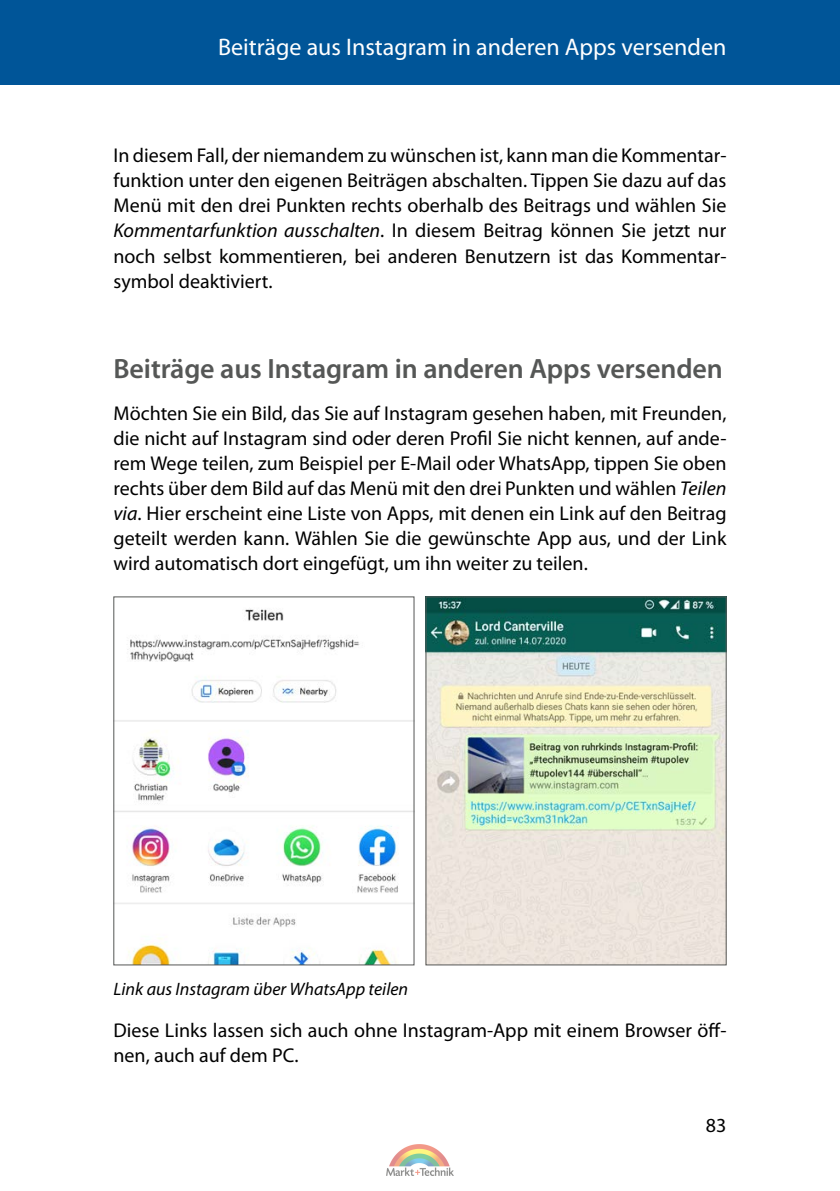
<style>
.page{position:relative;width:840px;height:1191px;background:#fff}
.page>*{position:absolute;margin:0;border:0;box-sizing:border-box;transform-origin:0 0}
.t1{font:600 28px "Myriad Pro";letter-spacing:-.005em;color:#555756}
.t2{font:24px "Myriad Pro";color:#fff}
.t3{font:20px/25px "Myriad Pro";color:#000;text-align:justify}
.t4{font:italic 18px "Myriad Pro";color:#000}
.s1{font-style:italic}
</style>
<div class="page">
<div style="left:0;top:0;width:839px;height:84px;background:#005598"></div>
<img style="left:115px;top:609px;width:297px;height:354px">
<img style="left:427px;top:598px;width:297px;height:365px">
<div style="left:425px;top:596px;width:301px;height:369px;border:1px solid #555756"></div>
<img style="left:386px;top:1144px;width:67px;height:31px">
<p class="t2" style="left:218px;top:32px;width:509px">Beiträge aus Instagram in anderen Apps versenden</p>
<p class="t3" style="left:113px;top:143px;width:614px">In diesem Fall, der niemandem zu wünschen ist, kann man die Kommentar&shy;funktion unter den eigenen Beiträgen abschalten. Tippen Sie dazu auf das Menü mit den drei Punkten rechts oberhalb des Beitrags und wählen Sie <span class="s1">Kommentarfunktion ausschalten</span>. In diesem Beitrag können Sie jetzt nur noch selbst kommentieren, bei anderen Benutzern ist das Kommentar&shy;symbol deaktiviert.</p>
<h1 class="t1" style="left:113px;top:350px;width:610px">Beiträge aus Instagram in anderen Apps versenden</h1>
<p class="t3" style="left:113px;top:400px;width:614px">Möchten Sie ein Bild, das Sie auf Instagram gesehen haben, mit Freunden, die nicht auf Instagram sind oder deren Profil Sie nicht kennen, auf ande&shy;rem Wege teilen, zum Beispiel per E-Mail oder WhatsApp, tippen Sie oben rechts über dem Bild auf das Menü mit den drei Punkten und wählen <span class="s1">Teilen via</span>. Hier erscheint eine Liste von Apps, mit denen ein Link auf den Beitrag geteilt werden kann. Wählen Sie die gewünschte App aus, und der Link wird automatisch dort eingefügt, um ihn weiter zu teilen.</p>
<p class="t4" style="left:113px;top:977px;width:296px">Link aus Instagram über WhatsApp teilen</p>
<p class="t3" style="left:113px;top:1017px;width:614px">Diese Links lassen sich auch ohne Instagram-App mit einem Browser öff&shy;nen, auch auf dem PC.</p>
<p class="t3" style="left:705px;top:1112px;width:22px">83</p>
</div>
